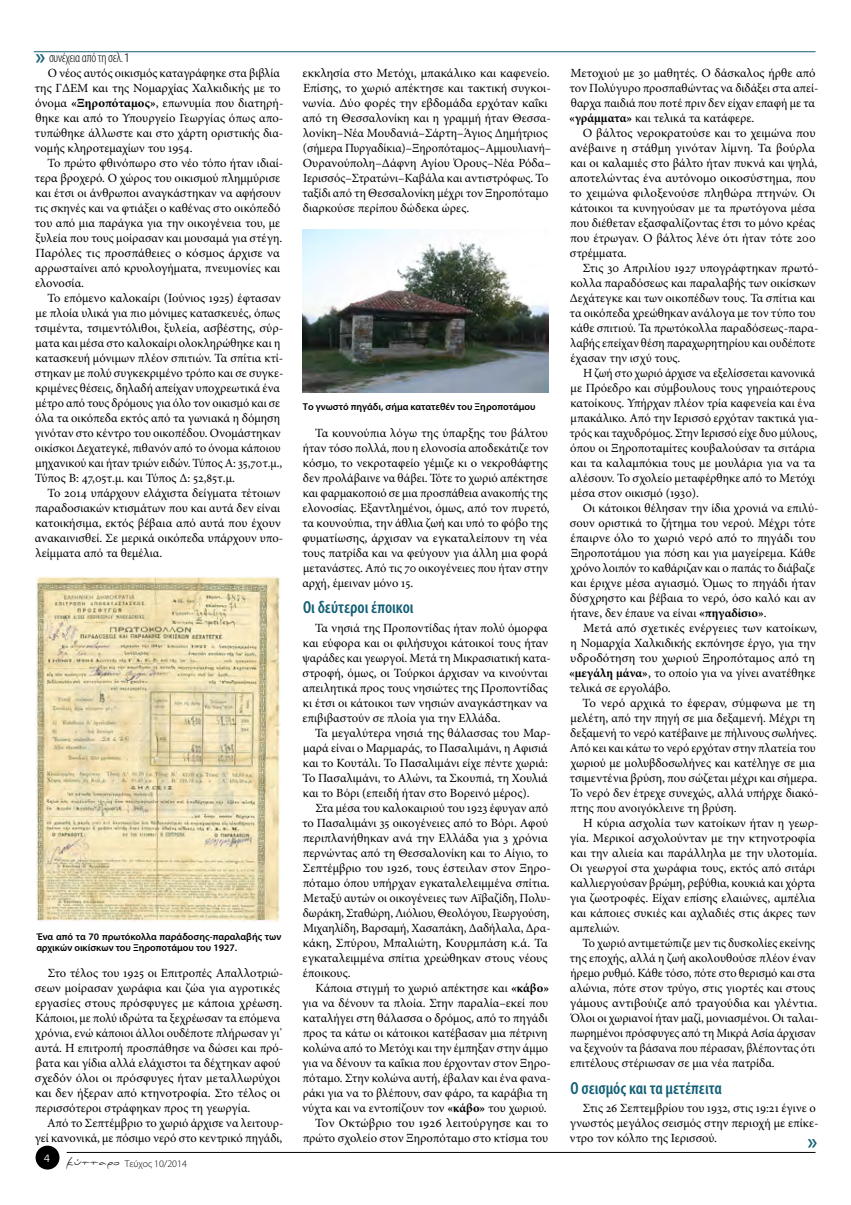
<style>
.page{position:relative;width:851px;height:1205px;background:#fff}
.page>*{position:absolute;margin:0;border:0;box-sizing:border-box;transform-origin:0 0}
.t1{font:600 22.5px "Myriad Pro";color:#135f75}
.t2{font:600 condensed 17.5px "Myriad Pro";color:#135f75}
.t3{font:300 condensed 13.75px "Myriad Pro";letter-spacing:-.015em;color:#000}
.t4{font:12.5px/15px "Minion Pro";color:#000}
.t5{font:300 11.75px "Bell Gothic Std";color:#fff}
.t6{font:600 10px/11.2px "Myriad Pro";color:#000}
.t7{font:300 10px "Myriad Pro";color:#000}
.s1{font-weight:600;font-stretch:normal;font-size:22.5px;color:#135f75}
.s2{font-size:17.5px}
.s3{font-weight:700}
.s4{font-family:"PF Scandal Pro";font-weight:400;font-size:11.25px}
</style>
<div class="page">
<img style="left:303px;top:229px;width:245px;height:163px">
<img style="left:35px;top:576px;width:245px;height:345px">
<hr style="left:67px;top:1152px;width:748px;height:1px;background:#000">
<div style="left:36px;top:1145px;width:23px;height:24px;background:#000;border-radius:50%"></div>
<hr style="left:34px;top:51px;width:781px;height:1px;background:#135f75">
<p class="t3" style="left:35px;top:50px;width:95px"><span class="s1">»</span> συνέχεια από τη σελ. <span class="s2">1</span></p>
<p class="t4" style="left:35px;top:66px;width:250px;text-indent:13px">Ο νέος αυτός οικισμός καταγράφηκε στα βιβλία της ΓΔΕΜ και της Νομαρχίας Χαλκιδικής με το όνομα <span class="s3">«Ξηροπόταμος»</span>, επωνυμία που διατηρή&shy;θηκε και από το Υπουργείο Γεωργίας όπως απο&shy;τυπώθηκε άλλωστε και στο χάρτη οριστικής δια&shy;νομής κληροτεμαχίων του 1954.</p>
<p class="t4" style="left:35px;top:156px;width:250px;text-indent:13px">Το πρώτο φθινόπωρο στο νέο τόπο ήταν ιδιαί&shy;τερα βροχερό. Ο χώρος του οικισμού πλημμύρισε και έτσι οι άνθρωποι αναγκάστηκαν να αφήσουν τις σκηνές και να φτιάξει ο καθένας στο οικόπεδό του από μια παράγκα για την οικογένεια του, με ξυλεία που τους μοίρασαν και μουσαμά για στέγη.<br>Παρόλες τις προσπάθειες ο κόσμος άρχισε να αρρωσταίνει από κρυολογήματα, πνευμονίες και ελονοσία.</p>
<p class="t4" style="left:35px;top:291px;width:250px;text-indent:13px">Το επόμενο καλοκαίρι (Ιούνιος 1925) έφτασαν με πλοία υλικά για πιο μόνιμες κατασκευές, όπως τσιμέντα, τσιμεντόλιθοι, ξυλεία, ασβέστης, σύρ&shy;ματα και μέσα στο καλοκαίρι ολοκληρώθηκε και η κατασκευή μόνιμων πλέον σπιτιών. Τα σπίτια κτί&shy;στηκαν με πολύ συγκεκριμένο τρόπο και σε συγκε&shy;κριμένες θέσεις, δηλαδή απείχαν υποχρεωτικά ένα μέτρο από τους δρόμους για όλο τον οικισμό και σε όλα τα οικόπεδα εκτός από τα γωνιακά η δόμηση γινόταν στο κέντρο του οικοπέδου. Ονομάστηκαν οικίσκοι Δεχατεγκέ, πιθανόν από το όνομα κάποιου μηχανικού και ήταν τριών ειδών. Τύπος Α: 35,70τ.μ., Τύπος Β: 47,05τ.μ. και Τύπος Δ: 52,85τ.μ.</p>
<p class="t4" style="left:35px;top:486px;width:250px;text-indent:13px">Το 2014 υπάρχουν ελάχιστα δείγματα τέτοιων παραδοσιακών κτισμάτων που και αυτά δεν είναι κατοικήσιμα, εκτός βέβαια από αυτά που έχουν ανακαινισθεί. Σε μερικά οικόπεδα υπάρχουν υπο&shy;λείμματα από τα θεμέλια.</p>
<p class="t6" style="left:36px;top:931px;width:246px">Ένα από τα 70 πρωτόκολλα παράδοσης-παραλαβής των αρχικών οικίσκων του Ξηροποτάμου του 1927.</p>
<p class="t4" style="left:35px;top:966px;width:250px;text-indent:13px">Στο τέλος του 1925 οι Επιτροπές Απαλλοτριώ&shy;σεων μοίρασαν χωράφια και ζώα για αγροτικές εργασίες στους πρόσφυγες με κάποια χρέωση.<br>Κάποιοι, με πολύ ιδρώτα τα ξεχρέωσαν τα επόμενα χρόνια, ενώ κάποιοι άλλοι ουδέποτε πλήρωσαν γι’ αυτά. Η επιτροπή προσπάθησε να δώσει και πρό&shy;βατα και γίδια αλλά ελάχιστοι τα δέχτηκαν αφού σχεδόν όλοι οι πρόσφυγες ήταν μεταλλωρύχοι και δεν ήξεραν από κτηνοτροφία. Στο τέλος οι περισσότεροι στράφηκαν προς τη γεωργία.</p>
<p class="t4" style="left:35px;top:1116px;width:250px;text-align:right">Από το Σεπτέμβριο το χωριό άρχισε να λειτουρ&shy;γεί κανονικά, με πόσιμο νερό στο κεντρικό πηγάδι,</p>
<p class="t5" style="left:44px;top:1152px;width:8px">4</p>
<p class="t7" style="left:66px;top:1157px;width:122px"><span class="s4">κύτταρο</span> Τεύχος 10/2014</p>
<p class="t4" style="left:302px;top:66px;width:251px">εκκλησία στο Μετόχι, μπακάλικο και καφενείο.<br>Επίσης, το χωριό απέκτησε και τακτική συγκοι&shy;νωνία. Δύο φορές την εβδομάδα ερχόταν καΐκι από τη Θεσσαλονίκη και η γραμμή ήταν Θεσσα&shy;λονίκη–Νέα Μουδανιά–Σάρτη–Άγιος Δημήτριος (σήμερα Πυργαδίκια)–Ξηροπόταμος–Αμμουλιανή– Ουρανούπολη–Δάφνη Αγίου Όρους–Νέα Ρόδα– Ιερισσός–Στρατώνι–Καβάλα και αντιστρόφως. Το ταξίδι από τη Θεσσαλονίκη μέχρι τον Ξηροπόταμο διαρκούσε περίπου δώδεκα ώρες.</p>
<p class="t6" style="left:303px;top:401px;width:234px">Το γνωστό πηγάδι, σήμα κατατεθέν του Ξηροποτάμου</p>
<p class="t4" style="left:302px;top:426px;width:249px;text-indent:13px">Τα κουνούπια λόγω της ύπαρξης του βάλτου ήταν τόσο πολλά, που η ελονοσία αποδεκάτιζε τον κόσμο, το νεκροταφείο γέμιζε κι ο νεκροθάφτης δεν προλάβαινε να θάβει. Τότε το χωριό απέκτησε και φαρμακοποιό σε μια προσπάθεια ανακοπής της ελονοσίας. Εξαντλημένοι, όμως, από τον πυρετό, τα κουνούπια, την άθλια ζωή και υπό το φόβο της φυματίωσης, άρχισαν να εγκαταλείπουν τη νέα τους πατρίδα και να φεύγουν για άλλη μια φορά μετανάστες. Από τις 70 οικογένειες που ήταν στην αρχή, έμειναν μόνο 15.</p>
<h2 class="t2" style="left:303px;top:598px;width:112px">Οι δεύτεροι έποικοι</h2>
<p class="t4" style="left:302px;top:621px;width:250px;text-indent:13px">Τα νησιά της Προποντίδας ήταν πολύ όμορφα και εύφορα και οι φιλήσυχοι κάτοικοί τους ήταν ψαράδες και γεωργοί. Μετά τη Μικρασιατική κατα&shy;στροφή, όμως, οι Τούρκοι άρχισαν να κινούνται απειλητικά προς τους νησιώτες της Προποντίδας κι έτσι οι κάτοικοι των νησιών αναγκάστηκαν να επιβιβαστούν σε πλοία για την Ελλάδα.</p>
<p class="t4" style="left:302px;top:726px;width:250px;text-indent:12px">Τα μεγαλύτερα νησιά της θάλασσας του Μαρ&shy;μαρά είναι ο Μαρμαράς, το Πασαλιμάνι, η Αφισιά και το Κουτάλι. Το Πασαλιμάνι είχε πέντε χωριά:<br>Το Πασαλιμάνι, το Αλώνι, τα Σκουπιά, τη Χουλιά και το Βόρι (επειδή ήταν στο Βορεινό μέρος).</p>
<p class="t4" style="left:302px;top:801px;width:250px;text-indent:13px">Στα μέσα του καλοκαιριού του 1923 έφυγαν από το Πασαλιμάνι 35 οικογένειες από το Βόρι. Αφού περιπλανήθηκαν ανά την Ελλάδα για 3 χρόνια περνώντας από τη Θεσσαλονίκη και το Αίγιο, το Σεπτέμβριο του 1926, τους έστειλαν στον Ξηρο&shy;πόταμο όπου υπήρχαν εγκαταλελειμμένα σπίτια.<br>Μεταξύ αυτών οι οικογένειες των Αϊβαζίδη, Πολυ&shy;δωράκη, Σταθώρη, Λιόλιου, Θεολόγου, Γεωργούση, Μιχαηλίδη, Βαρσαμή, Χασαπάκη, Δαδήλαλα, Δρα&shy;κάκη, Σπύρου, Μπαλιώτη, Κουρμπάση κ.ά. Τα εγκαταλειμμένα σπίτια χρεώθηκαν στους νέους έποικους.</p>
<p class="t4" style="left:315px;top:981px;width:235px">Κάποια στιγμή το χωριό απέκτησε και <span class="s3">«κάβο»</span></p>
<p class="t4" style="left:302px;top:996px;width:247px">για να δένουν τα πλοία. Στην παραλία–εκεί που</p>
<p class="t4" style="left:303px;top:1011px;width:246px">καταλήγει στη θάλασσα ο δρόμος, από το πηγάδι</p>
<p class="t4" style="left:302px;top:1026px;width:246px">προς τα κάτω οι κάτοικοι κατέβασαν μια πέτρινη</p>
<p class="t4" style="left:303px;top:1041px;width:247px">κολώνα από το Μετόχι και την έμπηξαν στην άμμο</p>
<p class="t4" style="left:302px;top:1056px;width:250px">για να δένουν τα καΐκια που έρχονταν στον Ξηρο-</p>
<p class="t4" style="left:302px;top:1071px;width:250px">πόταμο. Στην κολώνα αυτή, έβαλαν και ένα φανα-</p>
<p class="t4" style="left:303px;top:1086px;width:246px">ράκι για να το βλέπουν, σαν φάρο, τα καράβια τη</p>
<p class="t4" style="left:302px;top:1101px;width:246px">νύχτα και να εντοπίζουν τον <span class="s3">«κάβο»</span> του χωριού.</p>
<p class="t4" style="left:315px;top:1116px;width:235px">Τον Οκτώβριο του 1926 λειτούργησε και το</p>
<p class="t4" style="left:302px;top:1131px;width:247px">πρώτο σχολείο στον Ξηροπόταμο στο κτίσμα του</p>
<p class="t4" style="left:569px;top:66px;width:251px">Μετοχιού με 30 μαθητές. Ο δάσκαλος ήρθε από τον Πολύγυρο προσπαθώντας να διδάξει στα απεί&shy;θαρχα παιδιά που ποτέ πριν δεν είχαν επαφή με τα <span class="s3">«γράμματα»</span> και τελικά τα κατάφερε.</p>
<p class="t4" style="left:569px;top:126px;width:249px;text-indent:13px">Ο βάλτος νεροκρατούσε και το χειμώνα που ανέβαινε η στάθμη γινόταν λίμνη. Τα βούρλα και οι καλαμιές στο βάλτο ήταν πυκνά και ψηλά, αποτελώντας ένα αυτόνομο οικοσύστημα, που το χειμώνα φιλοξενούσε πληθώρα πτηνών. Οι κάτοικοι τα κυνηγούσαν με τα πρωτόγονα μέσα που διέθεταν εξασφαλίζοντας έτσι το μόνο κρέας που έτρωγαν. Ο βάλτος λένε ότι ήταν τότε 200 στρέμματα.</p>
<p class="t4" style="left:569px;top:261px;width:250px;text-indent:13px">Στις 30 Απριλίου 1927 υπογράφτηκαν πρωτό&shy;κολλα παραδόσεως και παραλαβής των οικίσκων Δεχάτεγκε και των οικοπέδων τους. Τα σπίτια και τα οικόπεδα χρεώθηκαν ανάλογα με τον τύπο του κάθε σπιτιού. Τα πρωτόκολλα παραδόσεως-παρα&shy;λαβής επείχαν θέση παραχωρητηρίου και ουδέποτε έχασαν την ισχύ τους.</p>
<p class="t4" style="left:569px;top:366px;width:250px;text-indent:14px">Η ζωή στο χωριό άρχισε να εξελίσσεται κανονικά με Πρόεδρο και σύμβουλους τους γηραιότερους κατοίκους. Υπήρχαν πλέον τρία καφενεία και ένα μπακάλικο. Από την Ιερισσό ερχόταν τακτικά για&shy;τρός και ταχυδρόμος. Στην Ιερισσό είχε δυο μύλους, όπου οι Ξηροποταμίτες κουβαλούσαν τα σιτάρια και τα καλαμπόκια τους με μουλάρια για να τα αλέσουν. Το σχολείο μεταφέρθηκε από το Μετόχι μέσα στον οικισμό (1930).</p>
<p class="t4" style="left:570px;top:501px;width:250px;text-indent:13px">Οι κάτοικοι θέλησαν την ίδια χρονιά να επιλύ&shy;σουν οριστικά το ζήτημα του νερού. Μέχρι τότε έπαιρνε όλο το χωριό νερό από το πηγάδι του Ξηροποτάμου για πόση και για μαγείρεμα. Κάθε χρόνο λοιπόν το καθάριζαν και ο παπάς το διάβαζε και έριχνε μέσα αγιασμό. Όμως το πηγάδι ήταν δύσχρηστο και βέβαια το νερό, όσο καλό και αν ήτανε, δεν έπαυε να είναι <span class="s3">«πηγαδίσιο»</span>.</p>
<p class="t4" style="left:569px;top:621px;width:250px;text-indent:14px">Μετά από σχετικές ενέργειες των κατοίκων, η Νομαρχία Χαλκιδικής εκπόνησε έργο, για την υδροδότηση του χωριού Ξηροπόταμος από τη <span class="s3">«μεγάλη μάνα»</span>, το οποίο για να γίνει ανατέθηκε τελικά σε εργολάβο.</p>
<p class="t4" style="left:569px;top:696px;width:250px;text-indent:13px">Το νερό αρχικά το έφεραν, σύμφωνα με τη μελέτη, από την πηγή σε μια δεξαμενή. Μέχρι τη δεξαμενή το νερό κατέβαινε με πήλινους σωλήνες.<br>Από κει και κάτω το νερό ερχόταν στην πλατεία του χωριού με μολυβδοσωλήνες και κατέληγε σε μια τσιμεντένια βρύση, που σώζεται μέχρι και σήμερα.<br>Το νερό δεν έτρεχε συνεχώς, αλλά υπήρχε διακό&shy;πτης που ανοιγόκλεινε τη βρύση.</p>
<p class="t4" style="left:569px;top:816px;width:250px;text-indent:13px">Η κύρια ασχολία των κατοίκων ήταν η γεωρ&shy;γία. Μερικοί ασχολούνταν με την κτηνοτροφία και την αλιεία και παράλληλα με την υλοτομία.<br>Οι γεωργοί στα χωράφια τους, εκτός από σιτάρι καλλιεργούσαν βρώμη, ρεβύθια, κουκιά και χόρτα για ζωοτροφές. Είχαν επίσης ελαιώνες, αμπέλια και κάποιες συκιές και αχλαδιές στις άκρες των αμπελιών.</p>
<p class="t4" style="left:569px;top:936px;width:250px;text-indent:13px">Το χωριό αντιμετώπιζε μεν τις δυσκολίες εκείνης της εποχής, αλλά η ζωή ακολουθούσε πλέον έναν ήρεμο ρυθμό. Κάθε τόσο, πότε στο θερισμό και στα αλώνια, πότε στον τρύγο, στις γιορτές και στους γάμους αντιβούιζε από τραγούδια και γλέντια.<br>Όλοι οι χωριανοί ήταν μαζί, μονιασμένοι. Οι ταλαι&shy;πωρημένοι πρόσφυγες από τη Μικρά Ασία άρχισαν να ξεχνούν τα βάσανα που πέρασαν, βλέποντας ότι επιτέλους στέριωσαν σε μια νέα πατρίδα.</p>
<h2 class="t2" style="left:570px;top:1078px;width:153px">Ο σεισμός και τα μετέπειτα</h2>
<p class="t4" style="left:569px;top:1101px;width:250px;text-indent:13px">Στις 26 Σεπτεμβρίου του 1932, στις 19:21 έγινε ο γνωστός μεγάλος σεισμός στην περιοχή με επίκε&shy;ντρο τον κόλπο της Ιερισσού.</p>
<h1 class="t1" style="left:807px;top:1127px;width:11px">»</h1>
</div>
